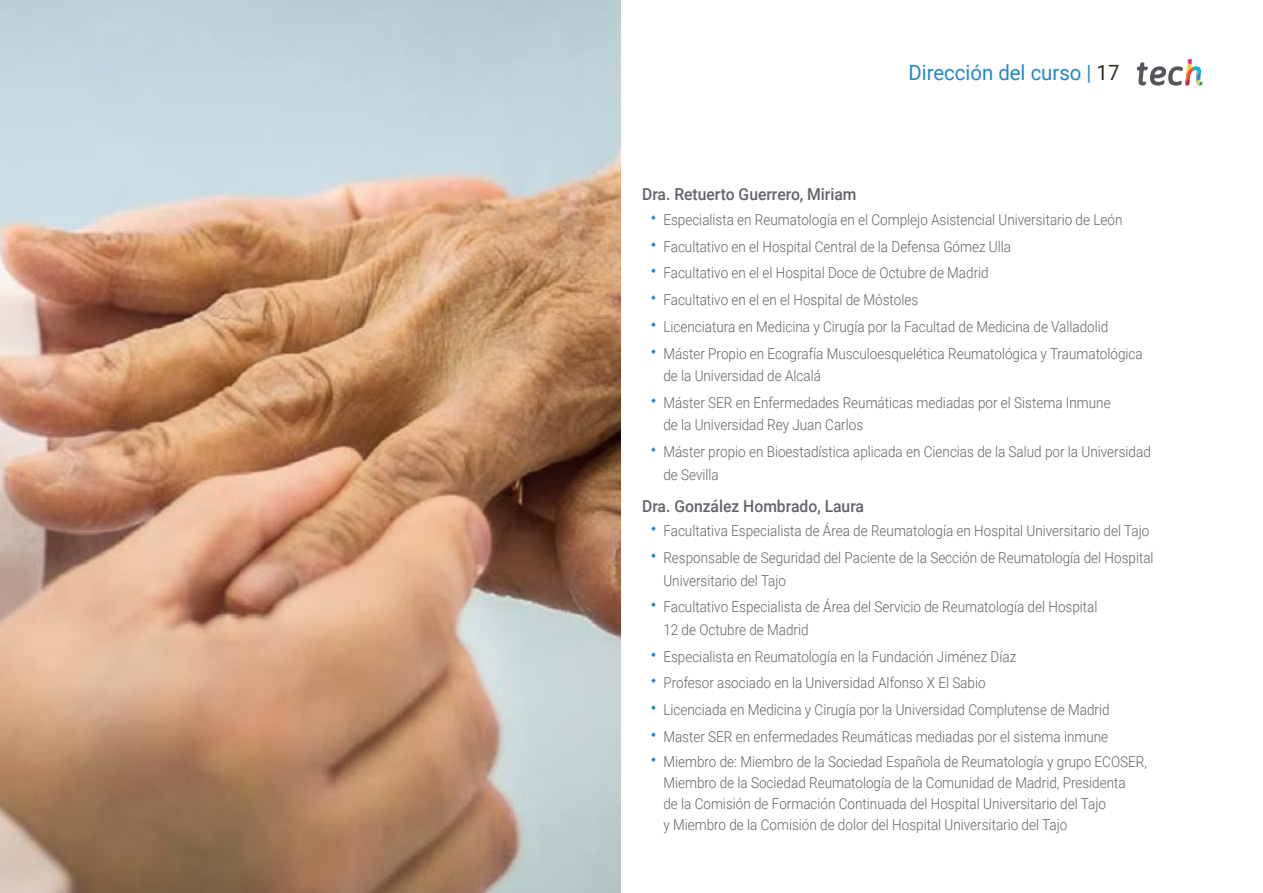
<style>
.page{position:relative;width:1263px;height:893px;background:#fff}
.page>*{position:absolute;margin:0;border:0;box-sizing:border-box;transform-origin:0 0}
.t1{font:21px "Roboto";color:#2488c9}
.t2{font:500 16.5px "Roboto";color:#61646a;scale:.95 1}
.t3{font:300 15px/26.7px "Roboto";color:#61646a;scale:.9 1}
.s1{color:#312e20}
</style>
<div class="page">
<svg style="left:1137px;top:59px;width:65px;height:27px"></svg>
<img style="left:0;top:0;width:621px;height:893px">
<h1 class="t1" style="left:908px;top:57px;width:213px">Dirección del curso | <span class="s1">17</span></h1>
<p class="t2" style="left:642px;top:183px;width:227px">Dra. Retuerto Guerrero, Miriam</p>
<p class="t3" style="left:663px;top:206px;width:534px">Especialista en Reumatología en el Complejo Asistencial Universitario de León Facultativo en el Hospital Central de la Defensa Gómez Ulla<br>Facultativo en el el Hospital Doce de Octubre de Madrid<br>Facultativo en el en el Hospital de Móstoles<br>Licenciatura en Medicina y Cirugía por la Facultad de Medicina de Valladolid Máster Propio en Ecografía Musculoesquelética Reumatológica y Traumatológica</p>
<p class="t3" style="left:663px;top:362px;width:498px">de la Universidad de Alcalá<br>Máster SER en Enfermedades Reumáticas mediadas por el Sistema Inmune</p>
<p class="t3" style="left:663px;top:411px;width:543px">de la Universidad Rey Juan Carlos<br>Máster propio en Bioestadística aplicada en Ciencias de la Salud por la Universidad</p>
<p class="t3" style="left:663px;top:460px;width:63px">de Sevilla</p>
<p class="t2" style="left:642px;top:494px;width:235px">Dra. González Hombrado, Laura</p>
<p class="t3" style="left:663px;top:517px;width:546px">Facultativa Especialista de Área de Reumatología en Hospital Universitario del Tajo<br>Responsable de Seguridad del Paciente de la Sección de Reumatología del Hospital</p>
<p class="t3" style="left:663px;top:566px;width:484px">Universitario del Tajo<br>Facultativo Especialista de Área del Servicio de Reumatología del Hospital</p>
<p class="t3" style="left:663px;top:616px;width:497px">12 de Octubre de Madrid<br>Especialista en Reumatología en la Fundación Jiménez Díaz<br>Profesor asociado en la Universidad Alfonso X El Sabio<br>Licenciada en Medicina y Cirugía por la Universidad Complutense de Madrid Master SER en enfermedades Reumáticas mediadas por el sistema inmune</p>
<p class="t3" style="left:663px;top:751px;width:539px;line-height:21px">Miembro de: Miembro de la Sociedad Española de Reumatología y grupo ECOSER, Miembro de la Sociedad Reumatología de la Comunidad de Madrid, Presidenta<br>de la Comisión de Formación Continuada del Hospital Universitario del Tajo<br>y Miembro de la Comisión de dolor del Hospital Universitario del Tajo</p>
</div>
